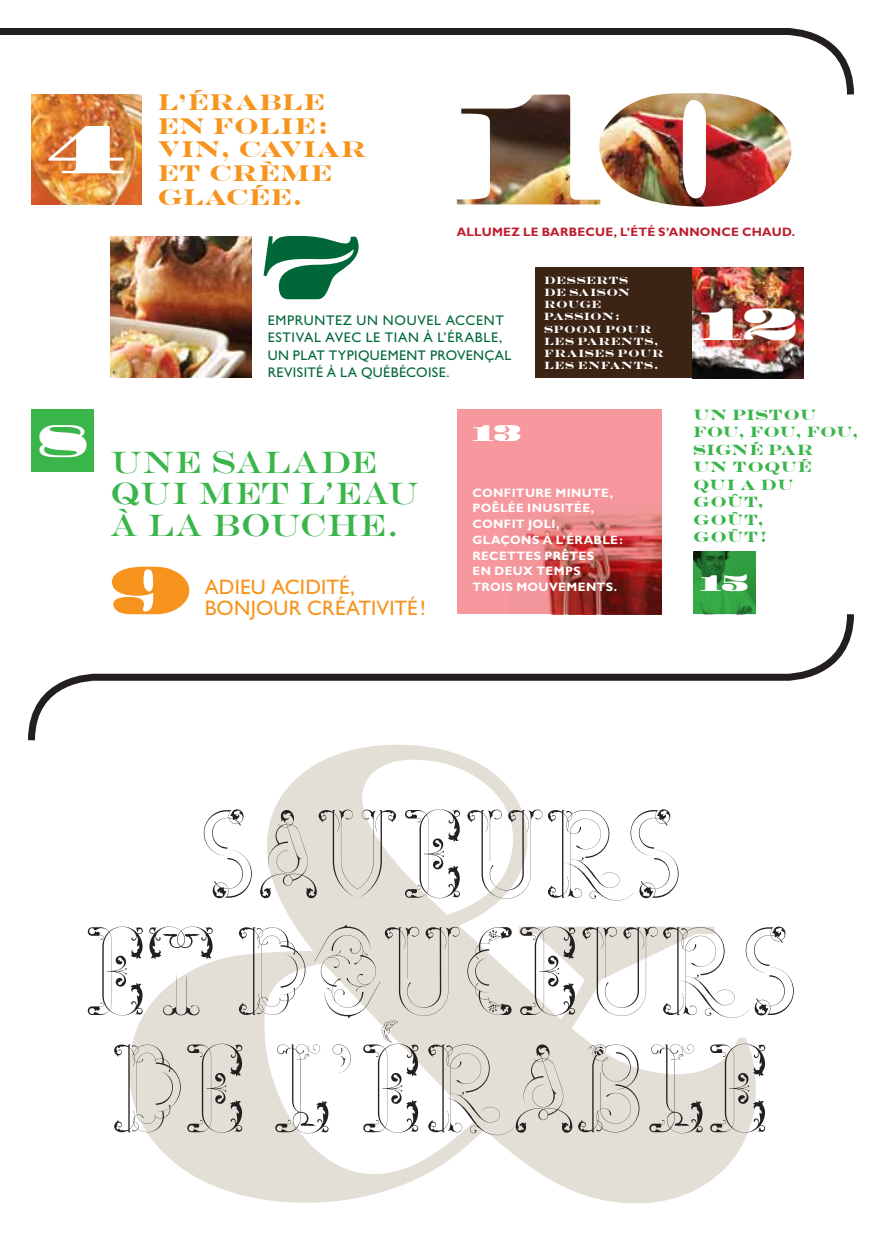
<style>
.page{position:relative;width:882px;height:1260px;background:#fff}
.page>*{position:absolute;margin:0;border:0;box-sizing:border-box;transform-origin:0 0}
.t1{font:700 652.75px "Engravers";color:#e3dfd6}
.t2{font:120.75px/117.2px "Missionary";letter-spacing:.02em;color:#231f20;text-align:center}
.t3{font:84px "Madrone";color:#006838}
.t4{font:63px "Madrone";color:#fff}
.t5{font:63px "Madrone";color:#f7941e}
.t6{font:42px "Madrone";color:#fff}
.t7{font:31.5px/31.5px "Engravers";letter-spacing:.03em;color:#39b54a}
.t8{font:700 22.75px/23.6px "Engravers";letter-spacing:.035em;color:#f7941e}
.t9{font:21px/21px "Gill Sans";letter-spacing:.005em;color:#f7941e}
.t10{font:21px "Madrone";color:#fff}
.t11{font:700 14.88px/17.5px "Engravers";letter-spacing:.02em;color:#39b54a}
.t12{font:14px/17.5px "Gill Sans";letter-spacing:.035em;color:#006838}
.t13{font:700 12.25px/15.8px "Gill Sans";letter-spacing:.03em;color:#fff}
.t14{font:700 12.25px "Gill Sans";letter-spacing:.02em;color:#be1e2d}
.t15{font:700 10.5px/12.2px "Engravers";letter-spacing:.05em;color:#fff}
</style>
<div class="page">
<div style="left:536px;top:268px;width:267px;height:110px;background:#3c2415"></div>
<div style="left:457px;top:410px;width:205px;height:204px;background:#f6989d"></div>
<img style="left:32px;top:102px;width:110px;height:103px">
<img style="left:693px;top:268px;width:110px;height:110px">
<svg style="left:0;top:28px;width:854px;height:74px"></svg>
<svg style="left:28px;top:614px;width:826px;height:127px"></svg>
<img style="left:110px;top:236px;width:142px;height:142px">
<img style="left:457px;top:93px;width:334px;height:114px">
<div style="left:32px;top:410px;width:62px;height:62px;background:#39b54a"></div>
<svg style="left:693px;top:551px;width:63px;height:63px;background:#2d933c"></svg>
<img style="left:521px;top:513px;width:141px;height:101px">
<h3 class="t4" style="left:49px;top:111px;width:78px">4</h3>
<h3 class="t8" style="left:158px;top:90px;width:210px">L’ÉRABLE<br>EN FOLIE:<br>VIN, CAVIAR<br>ET CRÈME<br>GLACÉE.</h3>
<h3 class="t3" style="left:264px;top:216px;width:98px">7</h3>
<p class="t14" style="left:457px;top:225px;width:340px">ALLUMEZ LE BARBECUE, L’ÉTÉ S’ANNONCE CHAUD.</p>
<p class="t15" style="left:544px;top:274px;width:121px">DESSERTS<br>DE SAISON<br>ROUGE<br>PASSION:<br>SPOOM POUR<br>LES PARENTS,<br>FRAISES POUR<br>LES ENFANTS.</p>
<p class="t12" style="left:268px;top:311px;width:245px">EMPRUNTEZ UN NOUVEL ACCENT<br>ESTIVAL AVEC LE TIAN À L’ÉRABLE,<br>UN PLAT TYPIQUEMENT PROVENÇAL</p>
<h3 class="t6" style="left:699px;top:298px;width:99px">12</h3>
<p class="t12" style="left:268px;top:364px;width:183px">REVISITÉ À LA QUÉBÉCOISE.</p>
<h3 class="t6" style="left:37px;top:415px;width:53px">8</h3>
<h3 class="t7" style="left:110px;top:446px;width:310px">UNE SALADE<br>QUI MET L’EAU<br>À LA BOUCHE.</h3>
<h3 class="t5" style="left:109px;top:552px;width:85px">9</h3>
<h3 class="t9" style="left:205px;top:576px;width:222px">ADIEU ACIDITÉ,<br>BONJOUR CRÉATIVITÉ!</h3>
<h3 class="t10" style="left:472px;top:420px;width:51px">13</h3>
<p class="t13" style="left:472px;top:485px;width:152px">CONFITURE MINUTE,<br>POÊLÉE INUSITÉE,<br>CONFIT JOLI,<br>GLAÇONS À L’ÉRABLE:<br>RECETTES PRÊTES<br>EN DEUX TEMPS<br>TROIS MOUVEMENTS.</p>
<p class="t11" style="left:693px;top:406px;width:167px">UN PISTOU<br>FOU, FOU, FOU,<br>SIGNÉ PAR<br>UN TOQUÉ<br>QUI A DU<br>GOÛT,<br>GOÛT,<br>GOÛT!</p>
<h3 class="t10" style="left:700px;top:570px;width:50px">15</h3>
<h1 class="t1" style="left:77px;top:587px;width:729px">&amp;</h1>
<h2 class="t2" style="left:84px;top:794px;width:715px">SAVEURS<br>ET DOUCEURS<br>DE L’ÉRABLE</h2>
</div>
